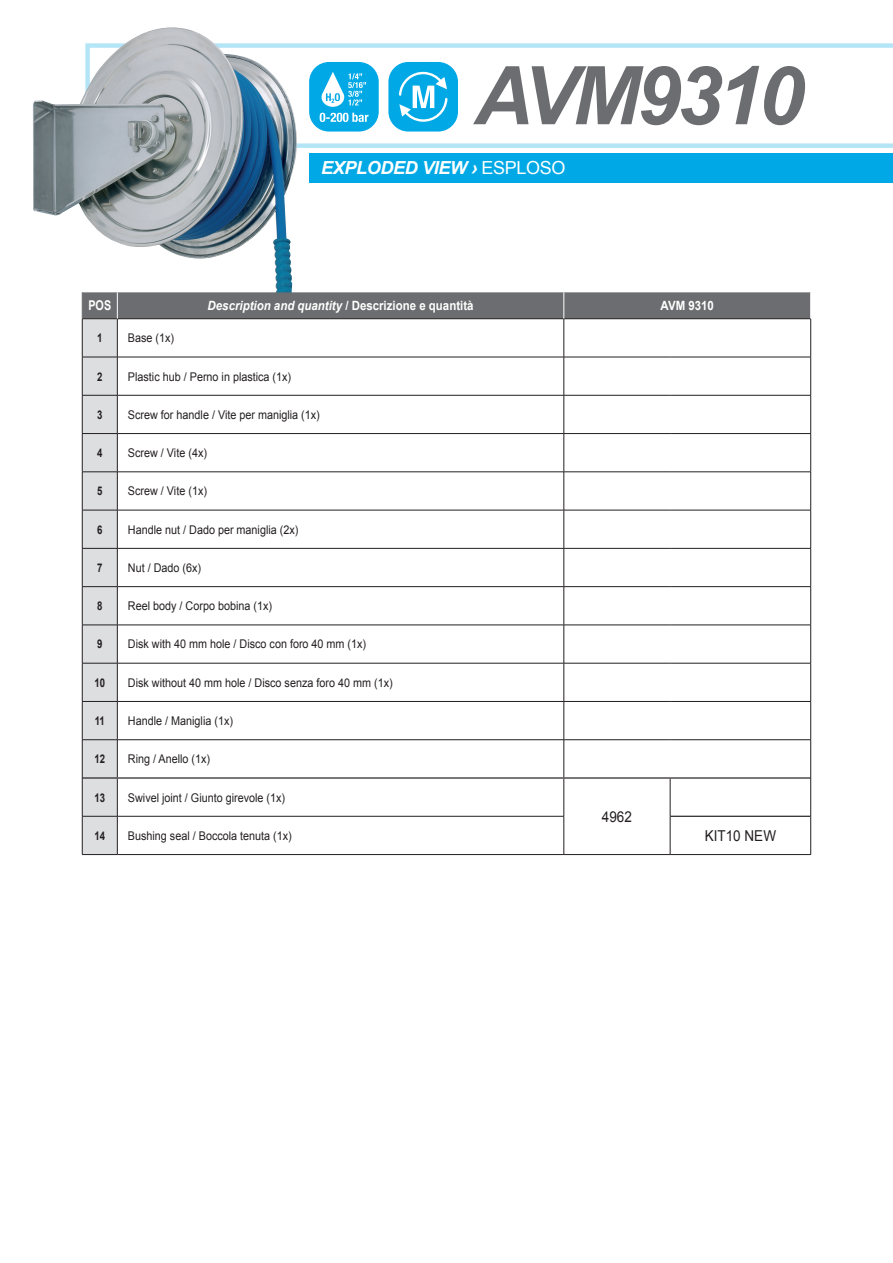
<style>
.page{position:relative;width:893px;height:1263px;background:#fff}
.page>*{position:absolute;margin:0;border:0;box-sizing:border-box;transform-origin:0 0}
.t1{font:italic 700 81px "Arial";letter-spacing:-.05em;color:#6c6d70}
.t2{font:italic 700 18px "Arial";letter-spacing:-.02em;color:#fff}
.t3{font:15px "Arial";color:#231f20;scale:.9 1}
.t4{font:700 13.5px "Arial";color:#fff;scale:.8 1}
.t5{font:italic 700 12.75px "Arial";color:#fff;scale:.9 1}
.t6{font:700 12.75px "Arial";color:#fff;scale:.9 1}
.t7{font:12px "Arial";color:#231f20;scale:.9 1}
.t8{font:700 12px "Arial";color:#231f20;scale:.8 1}
.s1{font-weight:400;font-style:normal}
.s2{font-style:normal}
</style>
<div class="page">
<div style="left:309px;top:153px;width:584px;height:30px;background:#00a9e6"></div>
<svg style="left:292px;top:43px;width:601px;height:105px"></svg>
<div style="left:388px;top:62px;width:70px;height:70px;background:#00a9e6;border-radius:20px"></div>
<svg style="left:399px;top:71px;width:49px;height:51px"></svg>
<div style="left:309px;top:62px;width:70px;height:70px;background:#00a9e6;border-radius:20px"></div>
<svg style="left:320px;top:113px;width:49px;height:9px"></svg>
<svg style="left:322px;top:72px;width:44px;height:35px"></svg>
<img style="left:33px;top:37px;width:259px;height:277px">
<hr style="left:117px;top:854px;width:447px;height:1px;background:#231f20">
<hr style="left:82px;top:854px;width:35px;height:1px;background:#231f20">
<svg style="left:82px;top:292px;width:729px;height:562px"></svg>
<hr style="left:82px;top:777px;width:35px;height:2px;background:#231f20">
<hr style="left:117px;top:777px;width:447px;height:2px;background:#231f20">
<hr style="left:564px;top:854px;width:106px;height:1px;background:#231f20">
<hr style="left:670px;top:854px;width:141px;height:1px;background:#231f20">
<hr style="left:82px;top:433px;width:35px;height:1px;background:#231f20">
<hr style="left:117px;top:433px;width:447px;height:1px;background:#231f20">
<hr style="left:564px;top:739px;width:106px;height:1px;background:#231f20">
<hr style="left:670px;top:739px;width:141px;height:1px;background:#231f20">
<h1 class="t1" style="left:474px;top:43px;width:331px">AVM9310</h1>
<h2 class="t2" style="left:321px;top:156px;width:246px">EXPLODED VIEW › <span class="s1">ESPLOSO</span></h2>
<p class="t4" style="left:88px;top:297px;width:30px">POS</p>
<p class="t5" style="left:208px;top:297px;width:297px">Description and quantity <span class="s2">/ Descrizione e quantità</span></p>
<p class="t6" style="left:661px;top:297px;width:61px">AVM 9310</p>
<p class="t8" style="left:97px;top:330px;width:8px">1</p>
<p class="t7" style="left:128px;top:330px;width:53px">Base (1x)</p>
<p class="t8" style="left:97px;top:368px;width:8px">2</p>
<p class="t7" style="left:128px;top:368px;width:183px">Plastic hub / Perno in plastica (1x)</p>
<p class="t8" style="left:97px;top:407px;width:8px">3</p>
<p class="t7" style="left:128px;top:407px;width:215px">Screw for handle / Vite per maniglia (1x)</p>
<p class="t8" style="left:97px;top:445px;width:8px">4</p>
<p class="t7" style="left:128px;top:445px;width:89px">Screw / Vite (4x)</p>
<p class="t8" style="left:97px;top:483px;width:8px">5</p>
<p class="t7" style="left:128px;top:483px;width:89px">Screw / Vite (1x)</p>
<p class="t8" style="left:97px;top:521px;width:8px">6</p>
<p class="t7" style="left:128px;top:521px;width:191px">Handle nut / Dado per maniglia (2x)</p>
<p class="t8" style="left:97px;top:560px;width:8px">7</p>
<p class="t7" style="left:128px;top:560px;width:83px">Nut / Dado (6x)</p>
<p class="t8" style="left:97px;top:598px;width:8px">8</p>
<p class="t7" style="left:128px;top:598px;width:162px">Reel body / Corpo bobina (1x)</p>
<p class="t8" style="left:97px;top:636px;width:8px">9</p>
<p class="t7" style="left:128px;top:636px;width:266px">Disk with 40 mm hole / Disco con foro 40 mm (1x)</p>
<p class="t8" style="left:94px;top:674px;width:15px">10</p>
<p class="t7" style="left:128px;top:675px;width:296px">Disk without 40 mm hole / Disco senza foro 40 mm (1x)</p>
<p class="t8" style="left:95px;top:713px;width:14px">11</p>
<p class="t7" style="left:128px;top:713px;width:118px">Handle / Maniglia (1x)</p>
<p class="t8" style="left:94px;top:751px;width:15px">12</p>
<p class="t7" style="left:128px;top:751px;width:93px">Ring / Anello (1x)</p>
<p class="t8" style="left:94px;top:789px;width:15px">13</p>
<p class="t7" style="left:128px;top:790px;width:176px">Swivel joint / Giunto girevole (1x)</p>
<p class="t3" style="left:602px;top:807px;width:35px">4962</p>
<p class="t8" style="left:94px;top:828px;width:15px">14</p>
<p class="t7" style="left:128px;top:828px;width:184px">Bushing seal / Boccola tenuta (1x)</p>
<p class="t3" style="left:705px;top:826px;width:81px">KIT10 NEW</p>
</div>
